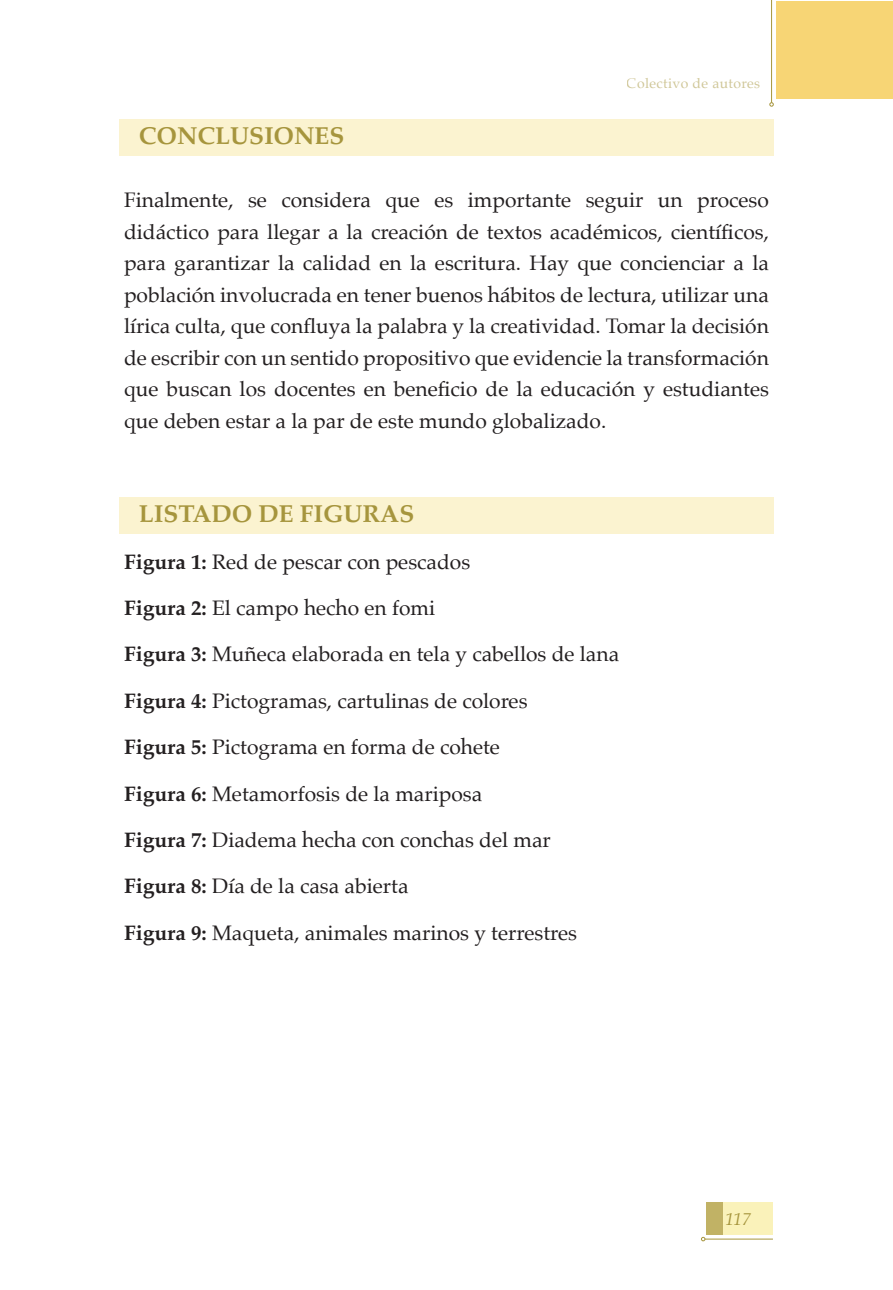
<style>
.page{position:relative;width:893px;height:1290px;background:#fff}
.page>*{position:absolute;margin:0;border:0;box-sizing:border-box;transform-origin:0 0}
.t1{font:700 24.5px "Palatino";color:#a6953d}
.t2{font:21px/31.5px "Palatino";color:#231f20;text-align:justify}
.t3{font:italic 17.5px "Palatino";color:#a6953d}
.t4{font:14px "Palatino";letter-spacing:.025em;color:#a6953d}
.s1{font-weight:700}
</style>
<div class="page">
<div style="left:706px;top:1202px;width:66px;height:32px;background:#faf2ba"></div>
<div style="left:776px;top:1px;width:116px;height:97px;background:#f7d575"></div>
<hr style="left:0;top:39px;width:1px;height:55px;background:#faf2ba">
<div style="left:706px;top:1202px;width:17px;height:32px;background:#c1b265"></div>
<hr style="left:771px;top:0;width:1px;height:103px;background:#a6953d">
<svg style="left:769px;top:102px;width:5px;height:5px"></svg>
<hr style="left:705px;top:1238px;width:68px;height:1px;background:#a6953d">
<svg style="left:701px;top:1237px;width:4px;height:4px"></svg>
<div style="left:119px;top:119px;width:655px;height:37px;background:#fbf3d0"></div>
<div style="left:119px;top:497px;width:655px;height:37px;background:#fbf3d0"></div>
<p class="t1" style="left:139px;top:115px;width:207px">CONCLUSIONES</p>
<p class="t4" style="left:627px;top:71px;width:135px">Colectivo de autores</p>
<p class="t2" style="left:124px;top:184px;width:646px">Finalmente, se considera que es importante seguir un proceso didáctico para llegar a la creación de textos académicos, científicos, para garantizar la calidad en la escritura. Hay que concienciar a la población involucrada en tener buenos hábitos de lectura, utilizar una lírica culta, que confluya la palabra y la creatividad. Tomar la decisión de escribir con un sentido propositivo que evidencie la transformación que buscan los docentes en beneficio de la educación y estudiantes que deben estar a la par de este mundo globalizado.</p>
<p class="t1" style="left:139px;top:493px;width:277px">LISTADO DE FIGURAS</p>
<p class="t2" style="left:124px;top:546px;width:348px"><span class="s1">Figura 1:</span> Red de pescar con pescados</p>
<p class="t2" style="left:124px;top:592px;width:313px"><span class="s1">Figura 2:</span> El campo hecho en fomi</p>
<p class="t2" style="left:124px;top:638px;width:497px"><span class="s1">Figura 3:</span> Muñeca elaborada en tela y cabellos de lana</p>
<p class="t2" style="left:124px;top:685px;width:405px"><span class="s1">Figura 4:</span> Pictogramas, cartulinas de colores</p>
<p class="t2" style="left:124px;top:731px;width:377px"><span class="s1">Figura 5:</span> Pictograma en forma de cohete</p>
<p class="t2" style="left:124px;top:777px;width:360px"><span class="s1">Figura 6:</span> Metamorfosis de la mariposa</p>
<p class="t2" style="left:124px;top:824px;width:428px"><span class="s1">Figura 7:</span> Diadema hecha con conchas del mar</p>
<p class="t2" style="left:124px;top:870px;width:286px"><span class="s1">Figura 8:</span> Día de la casa abierta</p>
<p class="t2" style="left:124px;top:917px;width:455px"><span class="s1">Figura 9:</span> Maqueta, animales marinos y terrestres</p>
<p class="t3" style="left:726px;top:1204px;width:27px">117</p>
</div>
